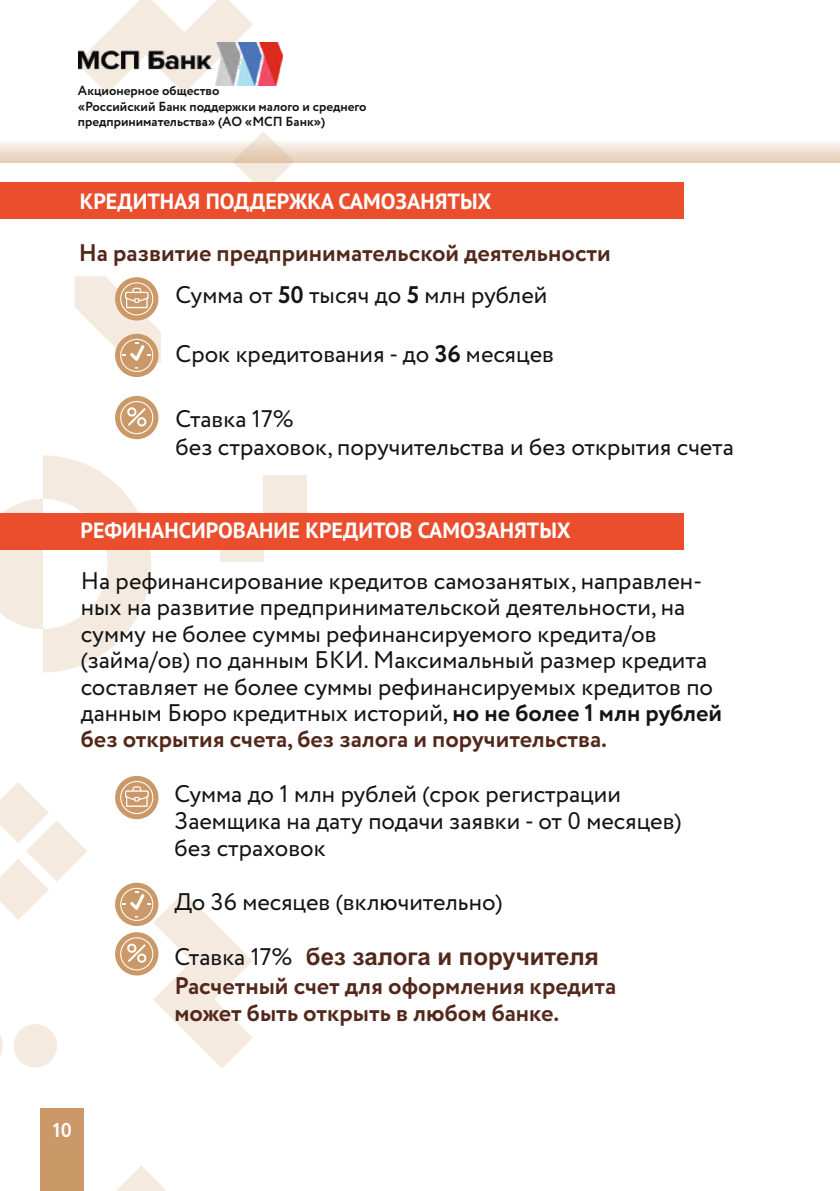
<style>
.page{position:relative;width:840px;height:1191px;background:#fff}
.page>*{position:absolute;margin:0;border:0;box-sizing:border-box;transform-origin:0 0}
.t1{font:24px/26.4px "Circe";color:#131413}
.t2{font:700 24px/42.2px "Circe";color:#53281b}
.t3{font:700 24px "Arial";color:#53281b}
.t4{font:700 22px "PT Sans";color:#fff}
.t5{font:700 20px "Circe";color:#fff}
.t6{font:700 13.2px/15.4px "Circe";color:#131413}
.s1{font-weight:400;color:#131413}
.s2{color:#131413}
.s3{font-weight:700}
.s4{font-weight:700;color:#53281b}
.s5{font-family:"Circe";font-weight:400;color:#131413}
</style>
<div class="page">
<svg style="left:234px;top:163px;width:58px;height:19px"></svg>
<svg style="left:97px;top:0;width:156px;height:43px"></svg>
<svg style="left:0;top:782px;width:87px;height:138px"></svg>
<div style="left:220px;top:518px;width:43px;height:44px;background:#f4eae0"></div>
<div style="left:263px;top:475px;width:44px;height:43px;background:#f4eae0"></div>
<svg style="left:0;top:1036px;width:3px;height:20px"></svg>
<div style="left:14px;top:1024px;width:43px;height:43px;background:#f4eae0;border-radius:50%"></div>
<svg style="left:0;top:455px;width:151px;height:217px"></svg>
<svg style="left:116px;top:1166px;width:51px;height:25px"></svg>
<div style="left:40px;top:1108px;width:43px;height:83px;background:#cb9968"></div>
<img style="left:78px;top:43px;width:204px;height:15px">
<svg style="left:0;top:58px;width:839px;height:105px"></svg>
<div style="left:0;top:182px;width:684px;height:37px;background:#ea4e2d"></div>
<div style="left:0;top:514px;width:684px;height:36px;background:#ea4e2d"></div>
<svg style="left:115px;top:334px;width:43px;height:43px"></svg>
<svg style="left:75px;top:276px;width:86px;height:92px"></svg>
<div style="left:120px;top:339px;width:33px;height:33px;border:1px solid #fff;border-radius:50%"></div>
<svg style="left:115px;top:396px;width:43px;height:43px"></svg>
<svg style="left:127px;top:407px;width:19px;height:20px"></svg>
<div style="left:120px;top:401px;width:33px;height:33px;border:1px solid #fff;border-radius:50%"></div>
<svg style="left:115px;top:776px;width:43px;height:43px"></svg>
<svg style="left:125px;top:786px;width:24px;height:21px"></svg>
<div style="left:120px;top:781px;width:33px;height:33px;border:1px solid #fff;border-radius:50%"></div>
<svg style="left:115px;top:882px;width:43px;height:44px"></svg>
<div style="left:120px;top:887px;width:33px;height:34px;border:1px solid #fff;border-radius:50%"></div>
<div style="left:115px;top:932px;width:43px;height:43px;background:#cb9968;border-radius:50%"></div>
<svg style="left:122px;top:891px;width:131px;height:177px"></svg>
<div style="left:120px;top:937px;width:33px;height:33px;border:1px solid #fff;border-radius:50%"></div>
<p class="t6" style="left:78px;top:84px;width:290px">Акционерное общество<br>«Российский Банк поддержки малого и среднего предпринимательства» (АО «МСП Банк»)</p>
<p class="t4" style="left:80px;top:192px;width:413px">КРЕДИТНАЯ ПОДДЕРЖКА САМОЗАНЯТЫХ</p>
<p class="t2" style="left:175px;top:233px;width:436px;text-indent:-97px">На развитие предпринимательской деятельности<br><span class="s1">Сумма от</span> <span class="s2">50</span> <span class="s1">тысяч до</span> <span class="s2">5</span> <span class="s1">млн рублей</span></p>
<p class="t1" style="left:175px;top:342px;width:379px">Срок кредитования - до <span class="s3">36</span> месяцев</p>
<p class="t1" style="left:175px;top:406px;width:559px;line-height:28.4px">Ставка 17%<br>без страховок, поручительства и без открытия счета</p>
<p class="t4" style="left:80px;top:521px;width:491px">РЕФИНАНСИРОВАНИЕ КРЕДИТОВ САМОЗАНЯТЫХ</p>
<p class="t1" style="left:81px;top:569px;width:642px">На рефинансирование кредитов самозанятых, направлен&shy;ных на развитие предпринимательской деятельности, на сумму не более суммы рефинансируемого кредита/ов (займа/ов) по данным БКИ. Максимальный размер кредита составляет не более суммы рефинансируемых кредитов по данным Бюро кредитных историй, <span class="s3">но не более 1 млн рублей </span><span class="s4">без открытия счета, без залога и поручительства.</span></p>
<p class="t5" style="left:53px;top:1116px;width:20px">10</p>
<p class="t1" style="left:174px;top:781px;width:508px;line-height:27.2px">Сумма до 1 млн рублей (срок регистрации<br>Заемщика на дату подачи заявки - от 0 месяцев) без страховок</p>
<p class="t1" style="left:174px;top:890px;width:329px">До 36 месяцев (включительно)</p>
<p class="t3" style="left:174px;top:947px;width:426px"><span class="s5">Ставка 17%</span> без залога и поручителя</p>
<p class="t2" style="left:174px;top:973px;width:443px;line-height:27.2px">Расчетный счет для оформления кредита может быть открыть в любом банке.</p>
</div>
